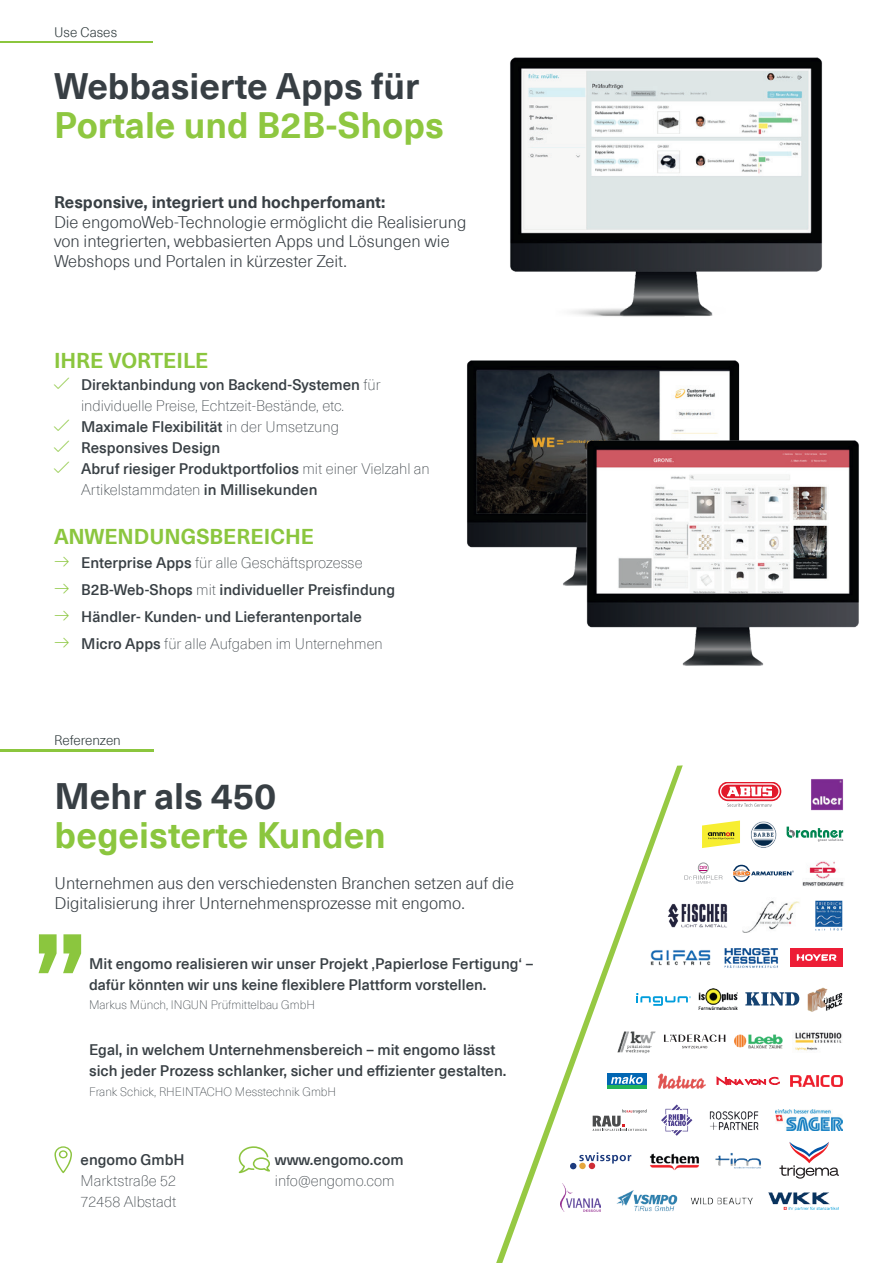
<style>
.page{position:relative;width:893px;height:1263px;background:#fff}
.page>*{position:absolute;margin:0;border:0;box-sizing:border-box;transform-origin:0 0}
.t1{font:700 135px "Neue Haas Unica Pro";color:#8bc63e}
.t2{font:700 36px "Neue Haas Unica Pro";color:#383f44}
.t3{font:700 36px "Neue Haas Unica Pro";color:#8ec740}
.t4{font:700 36px "Neue Haas Unica Pro";color:#8bc63e}
.t5{font:700 21px "Neue Haas Unica Pro";color:#8bc63e}
.t6{font:300 16.5px/19.8px "Neue Haas Unica Pro";color:#383f44}
.t7{font:700 16.5px "Neue Haas Unica Pro";color:#383f44}
.t8{font:500 15px/21px "Neue Haas Unica Pro";color:#383f44}
.t9{font:100 15px/21px "Neue Haas Unica Pro";color:#383f44}
.t10{font:300 13.5px "Neue Haas Unica Pro";color:#2f3a3c}
.t11{font:100 12px "Neue Haas Unica Pro";color:#383f44}
.s1{font-weight:100}
</style>
<div class="page">
<img style="left:510px;top:57px;width:313px;height:260px">
<img style="left:467px;top:360px;width:273px;height:188px">
<img style="left:531px;top:398px;width:328px;height:268px">
<hr style="left:0;top:41px;width:152px;height:1px;background:#8bc63e">
<svg style="left:496px;top:765px;width:187px;height:498px"></svg>
<svg style="left:702px;top:820px;width:38px;height:28px"></svg>
<svg style="left:718px;top:782px;width:63px;height:19px"></svg>
<svg style="left:720px;top:783px;width:60px;height:24px"></svg>
<img style="left:751px;top:821px;width:25px;height:26px">
<svg style="left:787px;top:827px;width:56px;height:15px"></svg>
<svg style="left:733px;top:865px;width:61px;height:17px"></svg>
<img style="left:803px;top:861px;width:41px;height:25px">
<img style="left:668px;top:903px;width:60px;height:25px">
<img style="left:743px;top:901px;width:57px;height:32px">
<img style="left:815px;top:900px;width:28px;height:31px">
<img style="left:650px;top:948px;width:61px;height:19px">
<div style="left:790px;top:948px;width:53px;height:19px;background:#ed1d36"></div>
<svg style="left:797px;top:954px;width:39px;height:7px"></svg>
<img style="left:724px;top:948px;width:54px;height:20px">
<svg style="left:636px;top:993px;width:55px;height:12px"></svg>
<img style="left:698px;top:989px;width:40px;height:21px">
<img style="left:807px;top:987px;width:36px;height:25px">
<img style="left:617px;top:1030px;width:39px;height:23px">
<svg style="left:664px;top:1034px;width:61px;height:14px"></svg>
<img style="left:734px;top:1034px;width:49px;height:15px">
<img style="left:795px;top:1032px;width:47px;height:19px">
<div style="left:607px;top:1073px;width:39px;height:12px;background:#0166b3"></div>
<hr style="left:607px;top:1085px;width:39px;height:3px;background:#21b259">
<svg style="left:611px;top:1075px;width:32px;height:9px"></svg>
<img style="left:657px;top:1073px;width:49px;height:16px">
<svg style="left:717px;top:1077px;width:63px;height:8px"></svg>
<img style="left:791px;top:1075px;width:52px;height:11px">
<svg style="left:593px;top:1109px;width:53px;height:22px"></svg>
<svg style="left:661px;top:1104px;width:31px;height:33px"></svg>
<img style="left:709px;top:1111px;width:50px;height:20px">
<img style="left:775px;top:1110px;width:68px;height:20px">
<div style="left:698px;top:863px;width:11px;height:10px;border:1px solid #939598;border-radius:50%"></div>
<svg style="left:684px;top:866px;width:38px;height:18px"></svg>
<svg style="left:745px;top:992px;width:54px;height:13px"></svg>
<img style="left:811px;top:779px;width:33px;height:32px">
<svg style="left:54px;top:1146px;width:18px;height:27px"></svg>
<svg style="left:239px;top:1146px;width:31px;height:27px"></svg>
<hr style="left:0;top:749px;width:153px;height:2px;background:#8bc63e">
<div style="left:568px;top:1151px;width:65px;height:19px;background:#fff"></div>
<svg style="left:570px;top:1152px;width:61px;height:17px"></svg>
<img style="left:648px;top:1152px;width:51px;height:19px">
<img style="left:715px;top:1152px;width:46px;height:17px">
<img style="left:768px;top:1192px;width:71px;height:19px">
<img style="left:690px;top:1197px;width:63px;height:8px">
<img style="left:616px;top:1189px;width:61px;height:23px">
<img style="left:561px;top:1184px;width:39px;height:27px">
<svg style="left:779px;top:1142px;width:60px;height:36px"></svg>
<p class="t10" style="left:54px;top:24px;width:65px">Use Cases</p>
<h2 class="t2" style="left:54px;top:65px;width:367px">Webbasierte Apps für</h2>
<h2 class="t3" style="left:54px;top:104px;width:391px">Portale und B2B-Shops</h2>
<p class="t7" style="left:54px;top:192px;width:333px">Responsive, integriert und hochperfomant:</p>
<p class="t6" style="left:54px;top:212px;width:414px">Die engomoWeb-Technologie ermöglicht die Realisierung von integrierten, webbasierten Apps und Lösungen wie<br>Webshops und Portalen in kürzester Zeit.</p>
<h3 class="t5" style="left:54px;top:348px;width:156px">IHRE VORTEILE</h3>
<p class="t8" style="left:81px;top:375px;width:350px">Direktanbindung von Backend-Systemen <span class="s1">für individuelle Preise, Echtzeit-Bestände, etc.<br></span>Maximale Flexibilität <span class="s1">in der Umsetzung </span>Responsives Design<br>Abruf riesiger Produktportfolios <span class="s1">mit einer Vielzahl an Artikelstammdaten</span> in Millisekunden</p>
<h3 class="t5" style="left:54px;top:524px;width:261px">ANWENDUNGSBEREICHE</h3>
<p class="t8" style="left:81px;top:549px;width:315px;line-height:27px">Enterprise Apps <span class="s1">für alle Geschäftsprozesse </span>B2B-Web-Shops <span class="s1">mit</span> individueller Preisfindung Händler- Kunden- und Lieferantenportale Micro Apps <span class="s1">für alle Aufgaben im Unternehmen</span></p>
<p class="t10" style="left:54px;top:732px;width:68px">Referenzen</p>
<h2 class="t2" style="left:54px;top:774px;width:223px">Mehr als 450</h2>
<h2 class="t4" style="left:54px;top:813px;width:333px">begeisterte Kunden</h2>
<p class="t6" style="left:54px;top:873px;width:461px">Unternehmen aus den verschiedensten Branchen setzen auf die<br>Digitalisierung ihrer Unternehmensprozesse mit engomo.</p>
<h1 class="t1" style="left:31px;top:823px;width:60px">„</h1>
<p class="t8" style="left:89px;top:953px;width:446px">Mit engomo realisieren wir unser Projekt ‚Papierlose Fertigung‘ – dafür könnten wir uns keine flexiblere Plattform vorstellen.</p>
<p class="t11" style="left:89px;top:998px;width:227px">Markus Münch, INGUN Prüfmittelbau GmbH</p>
<p class="t8" style="left:89px;top:1040px;width:419px">Egal, in welchem Unternehmensbereich – mit engomo lässt sich jeder Prozess schlanker, sicher und effizienter gestalten.</p>
<p class="t11" style="left:89px;top:1084px;width:249px">Frank Schick, RHEINTACHO Messtechnik GmbH</p>
<p class="t8" style="left:81px;top:1149px;width:106px">engomo GmbH</p>
<p class="t9" style="left:81px;top:1170px;width:97px">Marktstraße 52<br>72458 Albstadt</p>
<p class="t8" style="left:275px;top:1149px;width:130px">www.engomo.com</p>
<p class="t9" style="left:275px;top:1170px;width:121px">info@engomo.com</p>
</div>
